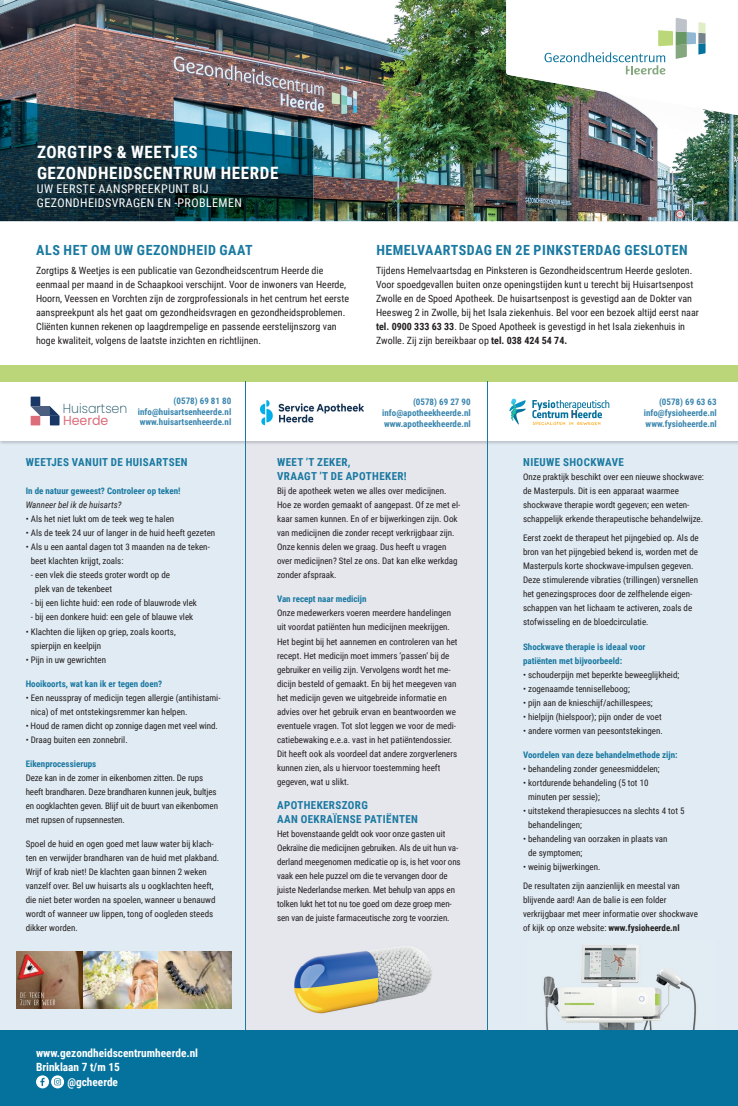
<style>
.page{position:relative;width:738px;height:1106px;background:#fff}
.page>*{position:absolute;margin:0;border:0;box-sizing:border-box;transform-origin:0 0}
.t1{font:700 17px/20.4px "Roboto Condensed";letter-spacing:.035em;color:#fff}
.t2{font:700 14px "Roboto Condensed";letter-spacing:.035em;color:#1979a1}
.t3{font:200 13.1px "Poppins";color:#0d485b;scale:.96 1}
.t4{font:13.1px "Poppins";color:#dc6d7a;scale:.96 1}
.t5{font:12px/14.4px "Roboto Condensed";letter-spacing:.035em;color:#fff}
.t6{font:700 11.3px "Roboto Condensed";color:#fff}
.t7{font:700 11px/14px "Roboto Condensed";letter-spacing:.035em;color:#1979a1}
.t8{font:10px/14px "Roboto Condensed";color:#231f20}
.t9{font:9px/14px "Roboto Condensed";color:#231f20}
.t10{font:700 9px/14px "Roboto Condensed";color:#1979a1}
.t11{font:700 9px/10.8px "Roboto Condensed";color:#3b86ae;text-align:justify}
.t12{font:italic 9px "Roboto Condensed";color:#231f20}
.s1{font-weight:700}
</style>
<div class="page">
<img style="left:0;top:0;width:737px;height:221px">
<img style="left:0;top:99px;width:139px;height:122px">
<img style="left:139px;top:117px;width:105px;height:104px">
<img style="left:243px;top:130px;width:70px;height:91px">
<div style="left:0;top:369px;width:246px;height:661px;background:#e1ebf3"></div>
<div style="left:246px;top:417px;width:245px;height:641px;background:#e6e6ed"></div>
<div style="left:487px;top:366px;width:250px;height:664px;background:#e1ebf3"></div>
<img style="left:0;top:441px;width:737px;height:4px">
<img style="left:247px;top:441px;width:240px;height:4px">
<div style="left:0;top:378px;width:737px;height:63px;background:#fff"></div>
<svg style="left:532px;top:400px;width:77px;height:25px"></svg>
<svg style="left:509px;top:398px;width:17px;height:27px"></svg>
<img style="left:543px;top:945px;width:153px;height:85px">
<div style="left:0;top:365px;width:737px;height:16px;background:#bad678"></div>
<hr style="left:487px;top:381px;width:1px;height:649px;background:#1979a1">
<hr style="left:246px;top:381px;width:1px;height:649px;background:#1979a1">
<svg style="left:506px;top:0;width:231px;height:116px"></svg>
<div style="left:0;top:1030px;width:737px;height:76px;background:#05729d"></div>
<svg style="left:36px;top:1075px;width:13px;height:13px"></svg>
<svg style="left:40px;top:1077px;width:5px;height:8px"></svg>
<svg style="left:51px;top:1075px;width:13px;height:13px"></svg>
<svg style="left:54px;top:1078px;width:7px;height:7px"></svg>
<div style="left:40px;top:406px;width:10px;height:10px;background:#4d5f81"></div>
<svg style="left:31px;top:396px;width:9px;height:29px"></svg>
<svg style="left:50px;top:406px;width:9px;height:19px"></svg>
<img style="left:260px;top:400px;width:103px;height:26px">
<img style="left:16px;top:951px;width:215px;height:57px">
<img style="left:294px;top:946px;width:138px;height:68px">
<h1 class="t1" style="left:37px;top:141px;width:243px">ZORGTIPS &amp; WEETJES<br>GEZONDHEIDSCENTRUM HEERDE</h1>
<h3 class="t5" style="left:37px;top:181px;width:206px">UW EERSTE AANSPREEKPUNT BIJ<br>GEZONDHEIDSVRAGEN EN -PROBLEMEN</h3>
<h2 class="t2" style="left:36px;top:241px;width:218px">ALS HET OM UW GEZONDHEID GAAT</h2>
<h2 class="t2" style="left:376px;top:241px;width:312px">HEMELVAARTSDAG EN 2E PINKSTERDAG GESLOTEN</h2>
<p class="t8" style="left:36px;top:263px;width:314px">Zorgtips &amp; Weetjes is een publicatie van Gezondheidscentrum Heerde die eenmaal per maand in de Schaapkooi verschijnt. Voor de inwoners van Heerde, Hoorn, Veessen en Vorchten zijn de zorgprofessionals in het centrum het eerste aanspreekpunt als het gaat om gezondheidsvragen en gezondheidsproblemen.<br>Cliënten kunnen rekenen op laagdrempelige en passende eerstelijnszorg van hoge kwaliteit, volgens de laatste inzichten en richtlijnen.</p>
<p class="t8" style="left:376px;top:263px;width:324px">Tijdens Hemelvaartsdag en Pinksteren is Gezondheidscentrum Heerde gesloten.<br>Voor spoedgevallen buiten onze openingstijden kunt u terecht bij Huisartsenpost Zwolle en de Spoed Apotheek. De huisartsenpost is gevestigd aan de Dokter van Heesweg 2 in Zwolle, bij het Isala ziekenhuis. Bel voor een bezoek altijd eerst naar <span class="s1">tel. 0900 333 63 33</span>. De Spoed Apotheek is gevestigd in het Isala ziekenhuis in Zwolle. Zij zijn bereikbaar op <span class="s1">tel. 038 424 54 74.</span></p>
<h3 class="t3" style="left:63px;top:401px;width:69px">Huisartsen</h3>
<h3 class="t4" style="left:63px;top:413px;width:49px">Heerde</h3>
<p class="t11" style="left:138px;top:395px;width:95px;text-indent:36px">(0578) 69 81 80 info@huisartsenheerde.nl www.huisartsenheerde.nl</p>
<p class="t11" style="left:382px;top:396px;width:90px;text-indent:31px">(0578) 69 27 90 info@apotheekheerde.nl www.apotheekheerde.nl</p>
<p class="t11" style="left:643px;top:396px;width:74px;text-indent:15px">(0578) 69 63 63 info@fysioheerde.nl www.fysioheerde.nl</p>
<p class="t7" style="left:26px;top:455px;width:163px">WEETJES VANUIT DE HUISARTSEN</p>
<p class="t10" style="left:26px;top:484px;width:156px">In de natuur geweest? Controleer op teken!</p>
<p class="t12" style="left:26px;top:499px;width:97px">Wanneer bel ik de huisarts?</p>
<p class="t9" style="left:26px;top:512px;width:150px">• Als het niet lukt om de teek weg te halen</p>
<p class="t9" style="left:26px;top:526px;width:191px">• Als de teek 24 uur of langer in de huid heeft gezeten</p>
<p class="t9" style="left:31px;top:540px;width:180px;text-indent:-5px">• Als u een aantal dagen tot 3 maanden na de teken&shy;beet klachten krijgt, zoals:</p>
<p class="t9" style="left:35px;top:568px;width:137px;text-indent:-4px">- een vlek die steeds groter wordt op de plek van de tekenbeet</p>
<p class="t9" style="left:31px;top:596px;width:167px">- bij een lichte huid: een rode of blauwrode vlek</p>
<p class="t9" style="left:31px;top:610px;width:164px">- bij een donkere huid: een gele of blauwe vlek</p>
<p class="t9" style="left:31px;top:624px;width:146px;text-indent:-5px">• Klachten die lijken op griep, zoals koorts, spierpijn en keelpijn</p>
<p class="t9" style="left:26px;top:652px;width:82px">• Pijn in uw gewrichten</p>
<p class="t10" style="left:26px;top:676px;width:138px">Hooikoorts, wat kan ik er tegen doen?</p>
<p class="t9" style="left:31px;top:690px;width:191px;text-indent:-5px">• Een neusspray of medicijn tegen allergie (antihistami&shy;nica) of met ontstekingsremmer kan helpen.</p>
<p class="t9" style="left:26px;top:718px;width:194px">• Houd de ramen dicht op zonnige dagen met veel wind.</p>
<p class="t9" style="left:26px;top:732px;width:103px">• Draag buiten een zonnebril.</p>
<p class="t10" style="left:26px;top:756px;width:72px">Eikenprocessierups</p>
<p class="t9" style="left:26px;top:770px;width:194px">Deze kan in de zomer in eikenbomen zitten. De rups heeft brandharen. Deze brandharen kunnen jeuk, bultjes en oogklachten geven. Blijf uit de buurt van eikenbomen met rupsen of rupsennesten.</p>
<p class="t9" style="left:26px;top:836px;width:195px">Spoel de huid en ogen goed met lauw water bij klach&shy;ten en verwijder brandharen van de huid met plakband.<br>Wrijf of krab niet! De klachten gaan binnen 2 weken vanzelf over. Bel uw huisarts als u oogklachten heeft, die niet beter worden na spoelen, wanneer u benauwd wordt of wanneer uw lippen, tong of oogleden steeds dikker worden.</p>
<p class="t6" style="left:36px;top:1044px;width:163px">www.gezondheidscentrumheerde.nl</p>
<p class="t6" style="left:36px;top:1059px;width:85px">Brinklaan 7 t/m 15</p>
<p class="t6" style="left:67px;top:1074px;width:52px">@gcheerde</p>
<p class="t7" style="left:277px;top:455px;width:131px">WEET ’T ZEKER,<br>VRAAGT ’T DE APOTHEKER!</p>
<p class="t9" style="left:277px;top:484px;width:185px">Bij de apotheek weten we alles over medicijnen.<br>Hoe ze worden gemaakt of aangepast. Of ze met el&shy;kaar samen kunnen. En of er bijwerkingen zijn. Ook van medicijnen die zonder recept verkrijgbaar zijn.<br>Onze kennis delen we graag. Dus heeft u vragen over medicijnen? Stel ze ons. Dat kan elke werkdag zonder afspraak.</p>
<p class="t10" style="left:277px;top:592px;width:91px">Van recept naar medicijn</p>
<p class="t9" style="left:277px;top:606px;width:182px">Onze medewerkers voeren meerdere handelingen uit voordat patiënten hun medicijnen meekrijgen.<br>Het begint bij het aannemen en controleren van het recept. Het medicijn moet immers ‘passen’ bij de gebruiker en veilig zijn. Vervolgens wordt het me&shy;dicijn besteld of gemaakt. En bij het meegeven van het medicijn geven we uitgebreide informatie en advies over het gebruik ervan en beantwoorden we eventuele vragen. Tot slot leggen we voor de medi&shy;catiebewaking e.e.a. vast in het patiëntendossier.<br>Dit heeft ook als voordeel dat andere zorgverleners kunnen zien, als u hiervoor toestemming heeft gegeven, wat u slikt.</p>
<p class="t7" style="left:277px;top:797px;width:142px">APOTHEKERSZORG<br>AAN OEKRAÏENSE PATIËNTEN</p>
<p class="t9" style="left:277px;top:826px;width:185px">Het bovenstaande geldt ook voor onze gasten uit Oekraïne die medicijnen gebruiken. Als de uit hun va&shy;derland meegenomen medicatie op is, is het voor ons vaak een hele puzzel om die te vervangen door de juiste Nederlandse merken. Met behulp van apps en tolken lukt het tot nu toe goed om deze groep men&shy;sen van de juiste farmaceutische zorg te voorzien.</p>
<p class="t7" style="left:523px;top:455px;width:102px">NIEUWE SHOCKWAVE</p>
<p class="t9" style="left:522px;top:470px;width:182px">Onze praktijk beschikt over een nieuwe shockwave: de Masterpuls. Dit is een apparaat waarmee shockwave therapie wordt gegeven; een weten&shy;schappelijk erkende therapeutische behandelwijze.</p>
<p class="t9" style="left:522px;top:531px;width:177px">Eerst zoekt de therapeut het pijngebied op. Als de bron van het pijngebied bekend is, worden met de Masterpuls korte shockwave-impulsen gegeven.<br>Deze stimulerende vibraties (trillingen) versnellen het genezingsproces door de zelfhelende eigen&shy;schappen van het lichaam te activeren, zoals de stofwisseling en de bloedcirculatie.</p>
<p class="t10" style="left:522px;top:639px;width:124px">Shockwave therapie is ideaal voor patiënten met bijvoorbeeld:</p>
<p class="t9" style="left:522px;top:667px;width:158px">• schouderpijn met beperkte beweeglijkheid;</p>
<p class="t9" style="left:522px;top:681px;width:108px">• zogenaamde tenniselleboog;</p>
<p class="t9" style="left:522px;top:695px;width:131px">• pijn aan de knieschijf/achillespees;</p>
<p class="t9" style="left:522px;top:709px;width:140px">• hielpijn (hielspoor); pijn onder de voet</p>
<p class="t9" style="left:522px;top:723px;width:141px">• andere vormen van peesontstekingen.</p>
<p class="t10" style="left:522px;top:747px;width:156px">Voordelen van deze behandelmethode zijn:</p>
<p class="t9" style="left:522px;top:761px;width:138px">• behandeling zonder geneesmiddelen;</p>
<p class="t9" style="left:527px;top:775px;width:122px;text-indent:-5px">• kortdurende behandeling (5 tot 10 minuten per sessie);</p>
<p class="t9" style="left:527px;top:803px;width:158px;text-indent:-5px">• uitstekend therapiesucces na slechts 4 tot 5 behandelingen;</p>
<p class="t9" style="left:527px;top:831px;width:141px;text-indent:-5px">• behandeling van oorzaken in plaats van de symptomen;</p>
<p class="t9" style="left:522px;top:856px;width:158px;line-height:19px">• weinig bijwerkingen.<br>De resultaten zijn aanzienlijk en meestal van</p>
<p class="t9" style="left:522px;top:892px;width:176px">blijvende aard! Aan de balie is een folder verkrijgbaar met meer informatie over shockwave of kijk op onze website: <span class="s1">www.fysioheerde.nl</span></p>
</div>
